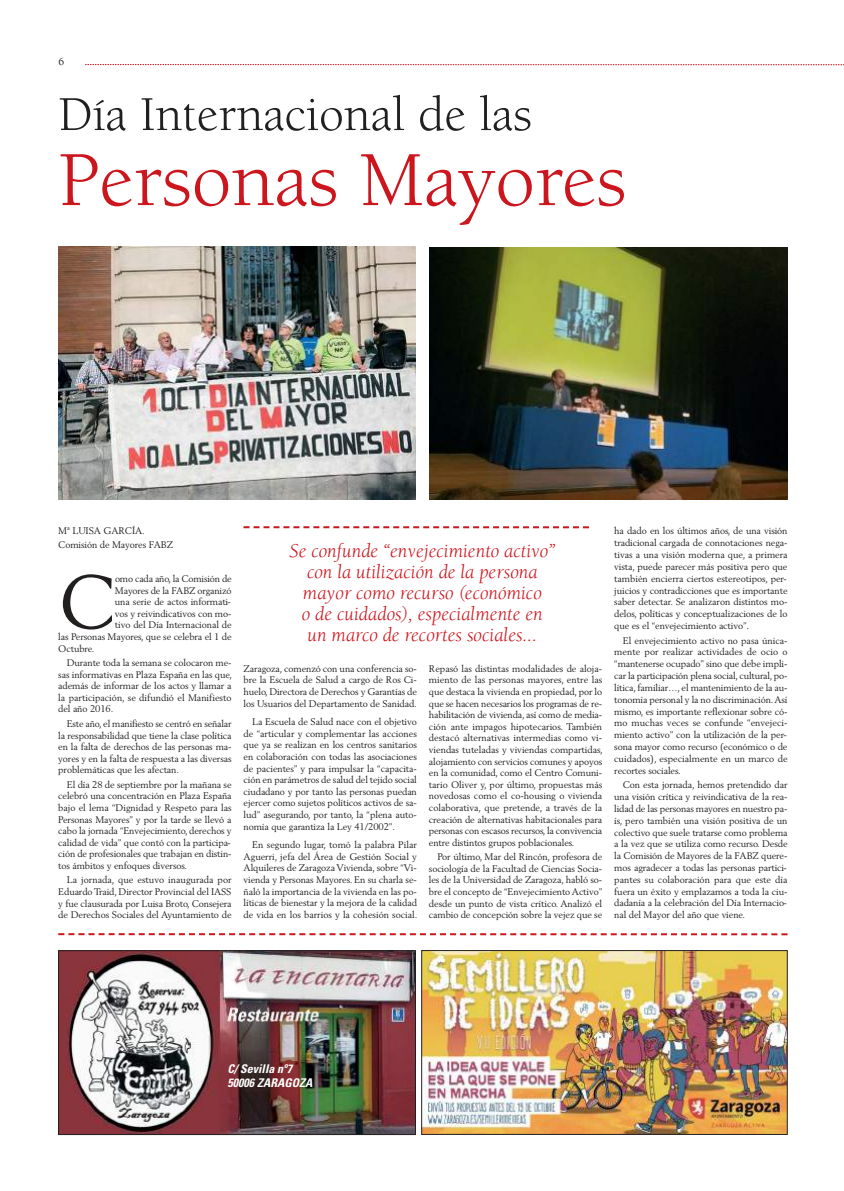
<style>
.page{position:relative;width:844px;height:1191px;background:#fff}
.page>*{position:absolute;margin:0;border:0;box-sizing:border-box;transform-origin:0 0}
.t1{font:80px "Berkeley";color:#cc161e}
.t2{font:74.8px "Berling";color:#221f1f}
.t3{font:50px "Berkeley";color:#221f1f}
.t4{font:italic 20px/21px "Berkeley";color:#cc161e;text-align:center}
.t5{font:italic 700 condensed 12px/14px "Univers";color:#fff}
.t6{font:500 11px "Berkeley";color:#221f1f}
.t7{font:9.5px/11.6px "Berling";letter-spacing:-.01em;color:#221f1f;text-align:justify}
</style>
<div class="page">
<svg style="left:85px;top:64px;width:757px;height:1px"></svg>
<svg style="left:58px;top:933px;width:729px;height:2px"></svg>
<img style="left:423px;top:952px;width:362px;height:180px">
<div style="left:421px;top:950px;width:366px;height:184px;border:1px solid #221f1f"></div>
<img style="left:60px;top:952px;width:353px;height:180px">
<div style="left:58px;top:950px;width:357px;height:184px;border:1px solid #221f1f"></div>
<svg style="left:243px;top:526px;width:346px;height:2px"></svg>
<img style="left:58px;top:247px;width:357px;height:252px">
<img style="left:429px;top:247px;width:358px;height:252px">
<p class="t6" style="left:58px;top:57px;width:7px">6</p>
<h3 class="t3" style="left:58px;top:95px;width:475px">Día Internacional de las</h3>
<h1 class="t1" style="left:58px;top:149px;width:569px">Personas Mayores</h1>
<p class="t7" style="left:58px;top:524px;width:116px;line-height:14px">Mª LUISA GARCÍA.<br>Comisión de Mayores FABZ</p>
<h2 class="t2" style="left:58px;top:568px;width:58px">C</h2>
<p class="t7" style="left:115px;top:573px;width:118px">omo cada año, la Comisión de</p>
<p class="t7" style="left:115px;top:585px;width:118px">Mayores de la FABZ organizó</p>
<p class="t7" style="left:115px;top:596px;width:117px">una serie de actos informati-</p>
<p class="t7" style="left:115px;top:608px;width:118px">vos y reivindicativos con mo-</p>
<p class="t7" style="left:115px;top:620px;width:118px">tivo del Día Internacional de</p>
<p class="t7" style="left:58px;top:631px;width:175px">las Personas Mayores, que se celebra el 1 de</p>
<p class="t7" style="left:58px;top:643px;width:38px">Octubre.</p>
<p class="t7" style="left:58px;top:657px;width:175px;text-indent:9px">Durante toda la semana se colocaron me&shy;sas informativas en Plaza España en las que, además de informar de los actos y llamar a la participación, se difundió el Manifiesto del año 2016.</p>
<p class="t7" style="left:58px;top:718px;width:175px;text-indent:9px">Este año, el manifiesto se centró en señalar la responsabilidad que tiene la clase política en la falta de derechos de las personas ma&shy;yores y en la falta de respuesta a las diversas problemáticas que les afectan.</p>
<p class="t7" style="left:58px;top:779px;width:175px;text-indent:9px">El día 28 de septiembre por la mañana se celebró una concentración en Plaza España bajo el lema “Dignidad y Respeto para las Personas Mayores” y por la tarde se llevó a cabo la jornada “Envejecimiento, derechos y calidad de vida” que contó con la participa&shy;ción de profesionales que trabajan en distin&shy;tos ámbitos y enfoques diversos.</p>
<p class="t7" style="left:58px;top:874px;width:175px;text-indent:9px">La jornada, que estuvo inaugurada por Eduardo Traid, Director Provincial del IASS y fue clausurada por Luisa Broto, Consejera de Derechos Sociales del Ayuntamiento de</p>
<h3 class="t4" style="left:289px;top:542px;width:267px">Se confunde “envejecimiento activo” con la utilización de la persona mayor como recurso (económico<br>o de cuidados), especialmente en<br>un marco de recortes sociales...</h3>
<p class="t7" style="left:243px;top:663px;width:175px">Zaragoza, comenzó con una conferencia so&shy;bre la Escuela de Salud a cargo de Ros Ci&shy;huelo, Directora de Derechos y Garantías de los Usuarios del Departamento de Sanidad.</p>
<p class="t7" style="left:243px;top:716px;width:175px;text-indent:9px">La Escuela de Salud nace con el objetivo de “articular y complementar las acciones que ya se realizan en los centros sanitarios en colaboración con todas las asociaciones de pacientes” y para impulsar la “capacita&shy;ción en parámetros de salud del tejido social ciudadano y por tanto las personas puedan ejercer como sujetos políticos activos de sa&shy;lud” asegurando, por tanto, la “plena auto&shy;nomía que garantiza la Ley 41/2002”.</p>
<p class="t7" style="left:243px;top:839px;width:175px;text-indent:9px">En segundo lugar, tomó la palabra Pilar Aguerri, jefa del Área de Gestión Social y Alquileres de Zaragoza Vivienda, sobre “Vi&shy;vienda y Personas Mayores. En su charla se&shy;ñaló la importancia de la vivienda en las po&shy;líticas de bienestar y la mejora de la calidad de vida en los barrios y la cohesión social.</p>
<p class="t7" style="left:429px;top:663px;width:175px">Repasó las distintas modalidades de aloja&shy;miento de las personas mayores, entre las que destaca la vivienda en propiedad, por lo que se hacen necesarios los programas de re&shy;habilitación de vivienda, así como de media&shy;ción ante impagos hipotecarios. También destacó alternativas intermedias como vi&shy;viendas tuteladas y viviendas compartidas, alojamiento con servicios comunes y apoyos en la comunidad, como el Centro Comuni&shy;tario Oliver y, por último, propuestas más novedosas como el co-housing o vivienda colaborativa, que pretende, a través de la creación de alternativas habitacionales para personas con escasos recursos, la convivencia entre distintos grupos poblacionales.</p>
<p class="t7" style="left:429px;top:851px;width:175px;text-indent:9px">Por último, Mar del Rincón, profesora de sociología de la Facultad de Ciencias Socia&shy;les de la Universidad de Zaragoza, habló so&shy;bre el concepto de “Envejecimiento Activo” desde un punto de vista crítico. Analizó el cambio de concepción sobre la vejez que se</p>
<p class="t7" style="left:614px;top:526px;width:175px">ha dado en los últimos años, de una visión tradicional cargada de connotaciones nega&shy;tivas a una visión moderna que, a primera vista, puede parecer más positiva pero que también encierra ciertos estereotipos, per&shy;juicios y contradicciones que es importante saber detectar. Se analizaron distintos mo&shy;delos, políticas y conceptualizaciones de lo que es el “envejecimiento activo”.</p>
<p class="t7" style="left:614px;top:635px;width:175px;text-indent:9px">El envejecimiento activo no pasa única&shy;mente por realizar actividades de ocio o “mantenerse ocupado” sino que debe impli&shy;car la participación plena social, cultural, po&shy;lítica, familiar…, el mantenimiento de la au&shy;tonomía personal y la no discriminación. Así mismo, es importante reflexionar sobre có&shy;mo muchas veces se confunde “envejeci&shy;miento activo” con la utilización de la per&shy;sona mayor como recurso (económico o de cuidados), especialmente en un marco de recortes sociales.</p>
<p class="t7" style="left:614px;top:779px;width:175px;text-indent:9px">Con esta jornada, hemos pretendido dar una visión crítica y reivindicativa de la rea&shy;lidad de las personas mayores en nuestro pa&shy;ís, pero también una visión positiva de un colectivo que suele tratarse como problema a la vez que se utiliza como recurso. Desde la Comisión de Mayores de la FABZ quere&shy;mos agradecer a todas las personas partici&shy;pantes su colaboración para que este día fuera un éxito y emplazamos a toda la ciu&shy;dadanía a la celebración del Día Internacio&shy;nal del Mayor del año que viene.</p>
<p class="t5" style="left:227px;top:1063px;width:87px">C/ Sevilla nº7<br>50006 ZARAGOZA</p>
</div>
